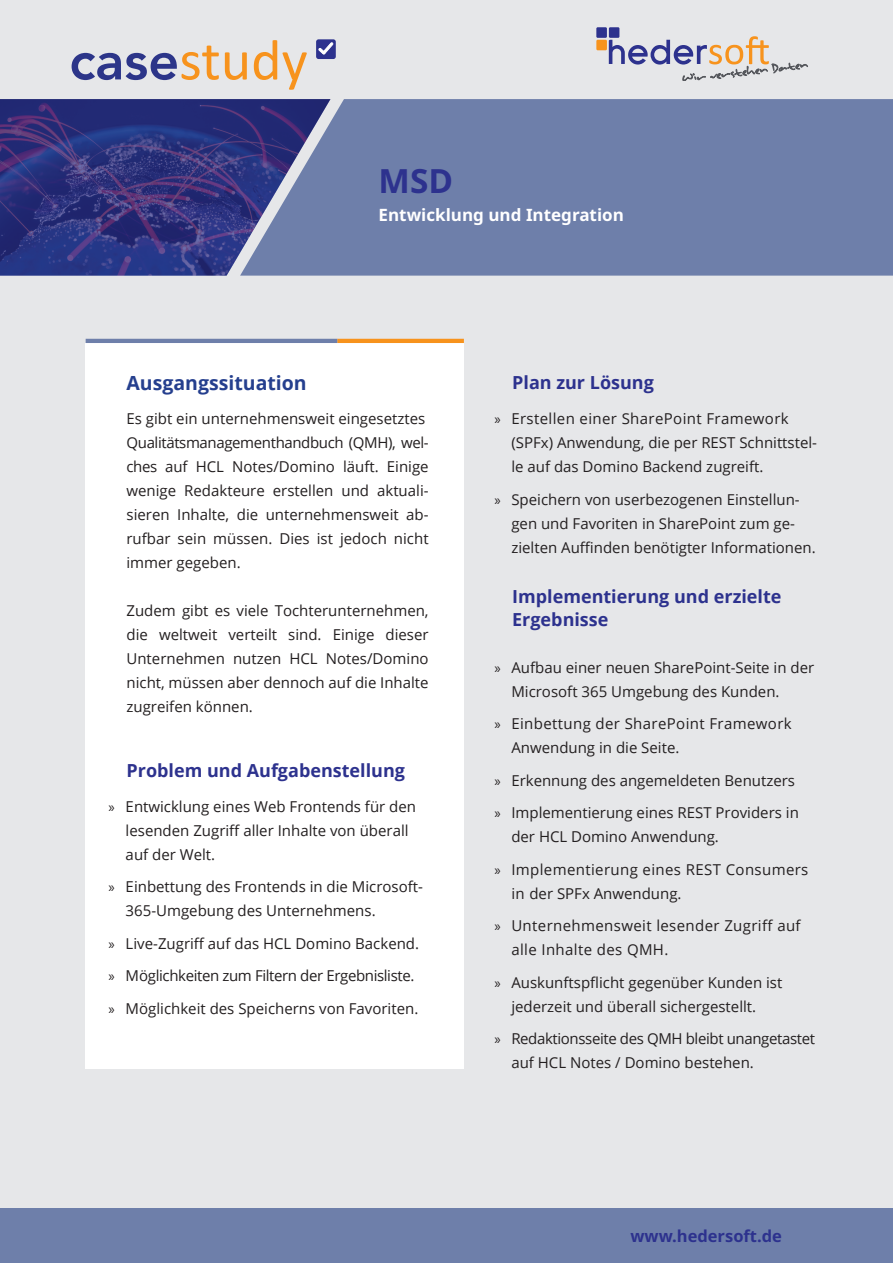
<style>
.page{position:relative;width:893px;height:1263px;background:#e6e7e9}
.page>*{position:absolute;margin:0;border:0;box-sizing:border-box;transform-origin:0 0}
.t1{font:57.9px "Calibri";color:#f7931d}
.t2{font:700 33.3px "Noto Sans";color:#2d328e}
.t3{font:700 19.5px "Open Sans";color:#253f8e}
.t4{font:700 18px/22.5px "Open Sans";color:#2d328e}
.t5{font:700 16.95px "Noto Sans";color:#fff}
.t6{font:700 16.5px "Noto Sans";color:#2d328e}
.t7{font:15px/24px "Open Sans";color:#231f20}
.t8{font:15px/32.5px "Open Sans";letter-spacing:.025em;color:#231f20}
.t9{font:15px/32.5px "Open Sans";letter-spacing:-.025em;color:#231f20}
.s1{font-family:"Avenir";font-weight:800;font-size:54px;color:#2c3589}
.s2{font-family:"Myriad Pro"}
</style>
<div class="page">
<div style="left:86px;top:343px;width:378px;height:725px;background:#fff"></div>
<hr style="left:337px;top:339px;width:127px;height:4px;background:#f7931d">
<hr style="left:86px;top:339px;width:251px;height:4px;background:#6e7faa">
<div style="left:0;top:1209px;width:893px;height:54px;background:#6e7faa"></div>
<div style="left:330px;top:99px;width:563px;height:177px;background:#6e7faa"></div>
<img style="left:0;top:99px;width:330px;height:177px">
<div style="left:596px;top:27px;width:11px;height:11px;background:#2d328e"></div>
<div style="left:609px;top:27px;width:10px;height:11px;background:#2d328e"></div>
<div style="left:596px;top:40px;width:11px;height:10px;background:#f7931d"></div>
<svg style="left:609px;top:36px;width:199px;height:45px"></svg>
<div style="left:316px;top:39px;width:20px;height:20px;background:#2d328e;border-radius:2px"></div>
<svg style="left:318px;top:42px;width:15px;height:12px"></svg>
<h1 class="t1" style="left:69px;top:20px;width:240px"><span class="s1">case</span>study</h1>
<h2 class="t2" style="left:379px;top:157px;width:76px">MSD</h2>
<p class="t5" style="left:379px;top:203px;width:247px">Entwicklung und Integration</p>
<h3 class="t3" style="left:127px;top:369px;width:182px">Ausgangssituation</h3>
<p class="t7" style="left:127px;top:406px;width:304px">Es gibt ein unternehmensweit eingesetztes Qualitätsmanagementhandbuch (QMH), wel&shy;ches auf HCL Notes/Domino läuft. Einige wenige Redakteure erstellen und aktuali&shy;sieren Inhalte, die unternehmensweit ab&shy;rufbar sein müssen. Dies ist jedoch nicht immer gegeben.</p>
<p class="t7" style="left:127px;top:598px;width:304px;text-align:justify">Zudem gibt es viele Tochterunternehmen, die weltweit verteilt sind. Einige dieser Unternehmen nutzen HCL Notes/Domino nicht, müssen aber dennoch auf die Inhalte zugreifen können.</p>
<p class="t4" style="left:127px;top:759px;width:280px">Problem und Aufgabenstellung</p>
<p class="t7" style="left:126px;top:794px;width:292px;text-indent:-17px"><span class="s2">»</span> Entwicklung eines Web Frontends für den lesenden Zugriff aller Inhalte von überall auf der Welt.</p>
<p class="t7" style="left:126px;top:874px;width:299px;text-indent:-17px"><span class="s2">»</span> Einbettung des Frontends in die Microsoft-<br>365-Umgebung des Unternehmens.</p>
<p class="t7" style="left:109px;top:926px;width:312px;line-height:32.5px"><span class="s2">»</span> Live-Zugriff auf das HCL Domino Backend. <span class="s2">»</span> Möglichkeiten zum Filtern der Ergebnisliste. <span class="s2">»</span> Möglichkeit des Speicherns von Favoriten.</p>
<p class="t4" style="left:512px;top:371px;width:143px">Plan zur Lösung</p>
<p class="t7" style="left:511px;top:406px;width:307px;text-indent:-17px"><span class="s2">»</span> Erstellen einer SharePoint Framework (SPFx) Anwendung, die per REST Schnittstel&shy;le auf das Domino Backend zugreift.</p>
<p class="t7" style="left:511px;top:487px;width:306px;text-indent:-17px"><span class="s2">»</span> Speichern von userbezogenen Einstellun&shy;gen und Favoriten in SharePoint zum ge&shy;zielten Auffinden benötigter Informationen.</p>
<p class="t4" style="left:512px;top:585px;width:271px">Implementierung und erzielte<br>Ergebnisse</p>
<p class="t7" style="left:511px;top:655px;width:304px;text-indent:-17px"><span class="s2">»</span> Aufbau einer neuen SharePoint-Seite in der<br>Microsoft 365 Umgebung des Kunden.</p>
<p class="t8" style="left:511px;top:711px;width:282px;line-height:24px;text-indent:-17px"><span class="s2">»</span> Einbettung der SharePoint Framework<br>Anwendung in die Seite.</p>
<p class="t7" style="left:494px;top:763px;width:306px;line-height:32.5px"><span class="s2">»</span> Erkennung des angemeldeten Benutzers <span class="s2">»</span> Implementierung eines REST Providers in</p>
<p class="t8" style="left:494px;top:820px;width:316px;text-indent:17px">der HCL Domino Anwendung.<br><span class="s2">»</span> Implementierung eines REST Consumers</p>
<p class="t8" style="left:494px;top:876px;width:308px;text-indent:17px">in der SPFx Anwendung.<br><span class="s2">»</span> Unternehmensweit lesender Zugriff auf</p>
<p class="t7" style="left:494px;top:933px;width:290px;line-height:32.5px;text-indent:17px">alle Inhalte des QMH.<br><span class="s2">»</span> Auskunftspflicht gegenüber Kunden ist</p>
<p class="t9" style="left:494px;top:989px;width:322px;text-indent:17px">jederzeit und überall sichergestellt.<br><span class="s2">»</span> Redaktionsseite des QMH bleibt unangetastet</p>
<p class="t7" style="left:511px;top:1050px;width:244px">auf HCL Notes / Domino bestehen.</p>
<p class="t6" style="left:630px;top:1225px;width:153px">www.hedersoft.de</p>
</div>
